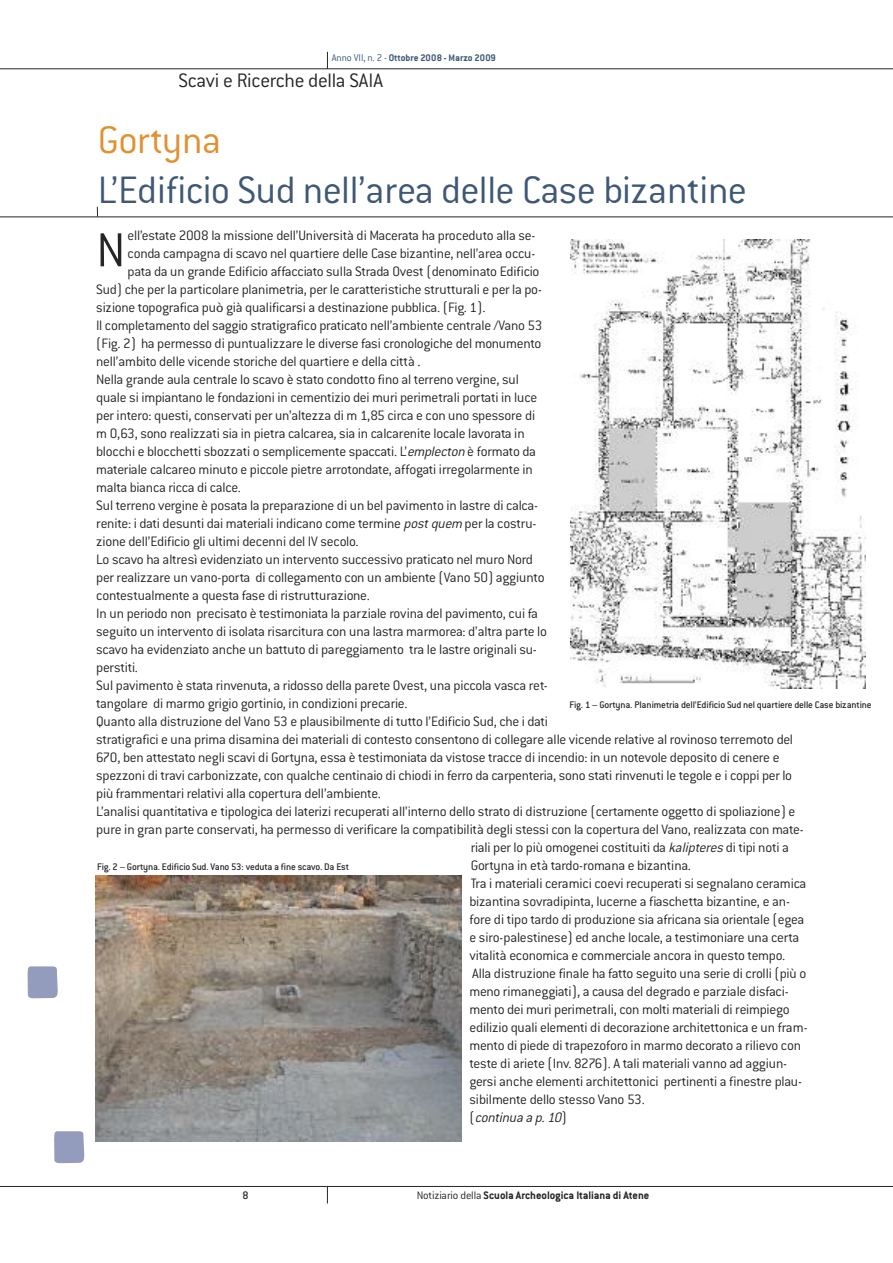
<style>
.page{position:relative;width:893px;height:1263px;background:#fff}
.page>*{position:absolute;margin:0;border:0;box-sizing:border-box;transform-origin:0 0}
.t1{font:300 52.5px "Conduit ITC Hel";color:#272627}
.t2{font:300 42px "Conduit ITC Hel";letter-spacing:-.015em;color:#3f5875}
.t3{font:300 42px "Conduit ITC Hel";letter-spacing:-.015em;color:#e09132}
.t4{font:300 21.45px "Conduit ITC Hel";letter-spacing:-.015em;color:#272627}
.t5{font:300 15px "Conduit ITC Hel";letter-spacing:-.02em;color:#272627}
.t6{font:italic 300 15px "Conduit ITC Hel";color:#272627}
.t7{font:700 12px "Conduit ITC Hel";color:#272627}
.t8{font:500 12px "Conduit ITC Hel";color:#272627}
.t9{font:500 10.5px "Conduit ITC Hel";letter-spacing:-.02em;color:#272627}
.t10{font:700 10.5px "Conduit ITC Hel";color:#3f5875}
.s1{font-weight:300;font-size:10.8px}
.s2{font-family:"Lucida Grande";font-weight:400;font-size:12px}
.s3{font-style:italic}
.s4{font-style:normal}
.s5{font-weight:300}
</style>
<div class="page">
<hr style="left:0;top:1186px;width:893px;height:1px;background:#272627">
<svg style="left:327px;top:1187px;width:1px;height:16px"></svg>
<hr style="left:0;top:68px;width:893px;height:1px;background:#272627">
<svg style="left:327px;top:52px;width:1px;height:17px"></svg>
<hr style="left:0;top:217px;width:893px;height:1px;background:#272627">
<svg style="left:54px;top:1131px;width:31px;height:32px"></svg>
<svg style="left:27px;top:966px;width:31px;height:32px"></svg>
<img style="left:570px;top:240px;width:295px;height:448px">
<img style="left:96px;top:875px;width:366px;height:267px">
<p class="t10" style="left:332px;top:52px;width:166px"><span class="s1">Anno VIΙ, n. 2 -</span> Ottobre 2008 - Marzo 2009</p>
<h3 class="t4" style="left:179px;top:70px;width:206px">Scavi e Ricerche della SAIA</h3>
<h2 class="t3" style="left:98px;top:118px;width:125px">Gortyna</h2>
<h2 class="t2" style="left:98px;top:169px;width:651px">L’Edificio Sud nell’area delle Case bizantine</h2>
<p class="t5" style="left:128px;top:228px;width:409px">ell’estate 2008 la missione dell’Università di Macerata ha proceduto alla se-</p>
<p class="t5" style="left:128px;top:246px;width:409px">conda campagna di scavo nel quartiere delle Case bizantine, nell’area occu-</p>
<p class="t5" style="left:128px;top:264px;width:413px">pata da un grande Edificio affacciato sulla Strada Ovest (denominato Edificio</p>
<p class="t5" style="left:96px;top:282px;width:447px">Sud) che per la particolare planimetria, per le caratteristiche strutturali e per la po-</p>
<p class="t5" style="left:96px;top:300px;width:391px">sizione topografica pu<span class="s2">ò</span> già qualificarsi a destinazione pubblica. (Fig. 1).</p>
<p class="t5" style="left:96px;top:318px;width:448px">Il completamento del saggio stratigrafico praticato nell’ambiente centrale /Vano 53</p>
<p class="t5" style="left:96px;top:336px;width:447px">(Fig. 2) ha permesso di puntualizzare le diverse fasi cronologiche del monumento</p>
<p class="t5" style="left:96px;top:354px;width:326px">nell’ambito delle vicende storiche del quartiere e della città .</p>
<p class="t5" style="left:96px;top:372px;width:424px">Nella grande aula centrale lo scavo è stato condotto fino al terreno vergine, sul</p>
<p class="t5" style="left:96px;top:390px;width:443px">quale si impiantano le fondazioni in cementizio dei muri perimetrali portati in luce</p>
<p class="t5" style="left:96px;top:408px;width:440px">per intero: questi, conservati per un’altezza di m 1,85 circa e con uno spessore di</p>
<p class="t5" style="left:96px;top:426px;width:430px">m 0,63, sono realizzati sia in pietra calcarea, sia in calcarenite locale lavorata in</p>
<p class="t5" style="left:96px;top:444px;width:441px">blocchi e blocchetti sbozzati o semplicemente spaccati. L’<span class="s3">emplecton</span>è formato da</p>
<p class="t5" style="left:96px;top:462px;width:438px">materiale calcareo minuto e piccole pietre arrotondate, affogati irregolarmente in</p>
<p class="t5" style="left:96px;top:480px;width:146px">malta bianca ricca di calce.</p>
<p class="t5" style="left:96px;top:498px;width:443px">Sul terreno vergine è posata la preparazione di un bel pavimento in lastre di calca-</p>
<p class="t5" style="left:96px;top:516px;width:442px">renite: i dati desunti dai materiali indicano come termine <span class="s3">postquem</span>per la costru-</p>
<p class="t5" style="left:96px;top:534px;width:264px">zione dell’Edificio gli ultimi decenni del IV secolo.</p>
<p class="t5" style="left:96px;top:552px;width:438px">Lo scavo ha altres<span class="s2">ì</span> evidenziato un intervento successivo praticato nel muro Nord</p>
<p class="t5" style="left:96px;top:570px;width:450px">per realizzare un vano-porta di collegamento con un ambiente (Vano 50) aggiunto</p>
<p class="t5" style="left:96px;top:588px;width:275px">contestualmente a questa fase di ristrutturazione.</p>
<p class="t5" style="left:96px;top:606px;width:443px">In un periodo non precisato è testimoniata la parziale rovina del pavimento, cui fa</p>
<p class="t5" style="left:96px;top:624px;width:452px">seguito un intervento di isolata risarcitura con una lastra marmorea: d’altra parte lo</p>
<p class="t5" style="left:96px;top:642px;width:442px">scavo ha evidenziato anche un battuto di pareggiamento tra le lastre originali su-</p>
<p class="t5" style="left:96px;top:660px;width:43px">perstiti.</p>
<p class="t5" style="left:96px;top:678px;width:453px">Sul pavimento è stata rinvenuta, a ridosso della parete Ovest, una piccola vasca ret-</p>
<p class="t5" style="left:96px;top:696px;width:313px">tangolare di marmo grigio gortinio, in condizioni precarie.</p>
<p class="t5" style="left:96px;top:714px;width:453px">Quanto alla distruzione del Vano 53 e plausibilmente di tutto l’Edificio Sud, che i dati</p>
<p class="t5" style="left:96px;top:732px;width:698px">stratigrafici e una prima disamina dei materiali di contesto consentono di collegare alle vicende relative al rovinoso terremoto del</p>
<p class="t5" style="left:96px;top:750px;width:685px">670, ben attestato negli scavi di Gortyna, essa è testimoniata da vistose tracce di incendio: in un notevole deposito di cenere e</p>
<p class="t5" style="left:96px;top:768px;width:697px">spezzoni di travi carbonizzate, con qualche centinaio di chiodi in ferro da carpenteria, sono stati rinvenuti le tegole e i coppi per lo</p>
<p class="t5" style="left:96px;top:786px;width:286px">più frammentari relativi alla copertura dell’ambiente.</p>
<p class="t5" style="left:96px;top:804px;width:701px">L’analisi quantitativa e tipologica dei laterizi recuperati all’interno dello strato di distruzione (certamente oggetto di spoliazione) e</p>
<p class="t5" style="left:96px;top:822px;width:709px">pure in gran parte conservati, ha permesso di verificare la compatibilità degli stessi con la copertura del Vano, realizzata con mate-</p>
<p class="t5" style="left:471px;top:840px;width:320px">riali per lo più omogenei costituiti da <span class="s3">kalipteres</span>di tipi noti a</p>
<p class="t5" style="left:471px;top:858px;width:222px">Gortyna in età tardo-romana e bizantina.</p>
<p class="t5" style="left:471px;top:876px;width:337px">Tra i materiali ceramici coevi recuperati si segnalano ceramica</p>
<p class="t5" style="left:469px;top:894px;width:322px">bizantina sovradipinta, lucerne a fiaschetta bizantine, e an-</p>
<p class="t5" style="left:469px;top:912px;width:336px">fore di tipo tardo di produzione sia africana sia orientale (egea</p>
<p class="t5" style="left:469px;top:930px;width:331px">e siro-palestinese) ed anche locale, a testimoniare una certa</p>
<p class="t5" style="left:469px;top:948px;width:317px">vitalità economica e commerciale ancora in questo tempo.</p>
<p class="t5" style="left:472px;top:966px;width:336px">Alla distruzione finale ha fatto seguito una serie di crolli (più o</p>
<p class="t5" style="left:469px;top:984px;width:321px">meno rimaneggiati), a causa del degrado e parziale disfaci-</p>
<p class="t5" style="left:469px;top:1002px;width:322px">mento dei muri perimetrali, con molti materiali di reimpiego</p>
<p class="t5" style="left:469px;top:1020px;width:340px">edilizio quali elementi di decorazione architettonica e un fram-</p>
<p class="t5" style="left:469px;top:1038px;width:333px">mento di piede di trapezoforo in marmo decorato a rilievo con</p>
<p class="t5" style="left:469px;top:1056px;width:319px">teste di ariete (Inv. 8276). A tali materiali vanno ad aggiun-</p>
<p class="t5" style="left:469px;top:1074px;width:334px">gersi anche elementi architettonici pertinenti a finestre plau-</p>
<p class="t5" style="left:469px;top:1092px;width:177px">sibilmente dello stesso Vano 53.</p>
<p class="t6" style="left:469px;top:1110px;width:99px"><span class="s4">(</span> continua a p. 10<span class="s4">)</span></p>
<h1 class="t1" style="left:96px;top:224px;width:31px">N</h1>
<p class="t9" style="left:570px;top:699px;width:304px">Fig. 1 – Gortyna. Planimetria dell’Edificio Sud nel quartiere delle Case bizantine</p>
<p class="t9" style="left:97px;top:861px;width:253px">Fig. 2 – Gortyna. Edificio Sud. Vano 53: veduta a fine scavo. Da Est</p>
<p class="t8" style="left:242px;top:1189px;width:8px">8</p>
<p class="t7" style="left:417px;top:1189px;width:234px"><span class="s5">Notiziario della</span> Scuola Archeologica Italiana di Atene</p>
</div>
